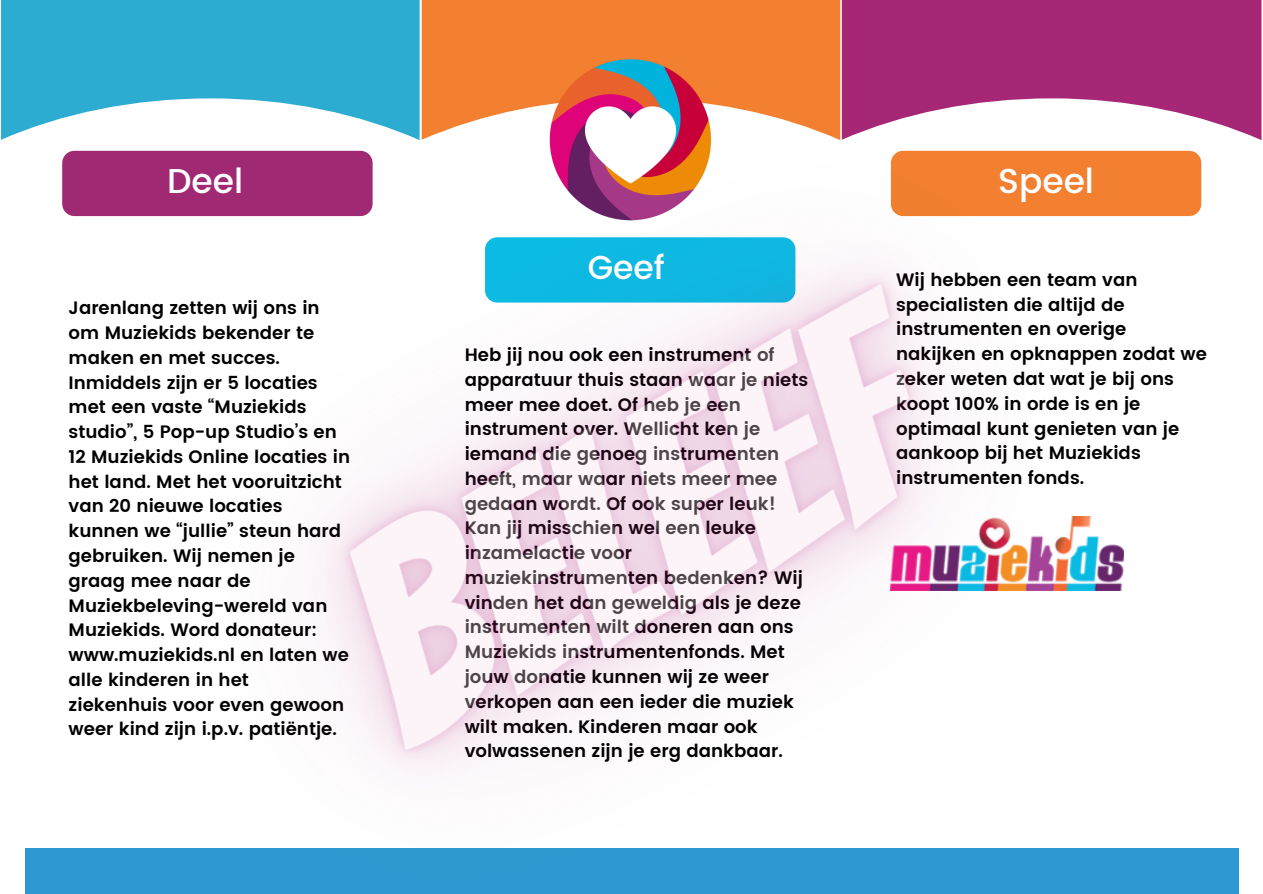
<style>
.page{position:relative;width:1263px;height:894px;background:#fff}
.page>*{position:absolute;margin:0;border:0;box-sizing:border-box;transform-origin:0 0}
.t1{font:500 34.5px "Poppins";color:#fff}
.t2{font:500 33px "Poppins";color:#fff}
.t3{font:600 18px/24.8px "Poppins";color:#000}
</style>
<div class="page">
<img style="left:1px;top:0;width:1261px;height:893px">
<p class="t1" style="left:167px;top:161px;width:78px">Deel</p>
<p class="t3" style="left:69px;top:296px;width:283px">Jarenlang zetten wij ons in om Muziekids bekender te maken en met succes.<br>Inmiddels zijn er 5 locaties met een vaste “Muziekids studio”, 5 Pop-up Studio’s en<br>12 Muziekids Online locaties in het land. Met het vooruitzicht van 20 nieuwe locaties kunnen we “jullie” steun hard gebruiken. Wij nemen je graag mee naar de<br>Muziekbeleving-wereld van<br>Muziekids. Word donateur: www.muziekids.nl en laten we alle kinderen in het ziekenhuis voor even gewoon weer kind zijn i.p.v. patiëntje.</p>
<p class="t2" style="left:588px;top:248px;width:79px">Geef</p>
<p class="t3" style="left:465px;top:342px;width:345px">Heb jij nou ook een instrument of apparatuur thuis staan waar je niets meer mee doet. Of heb je een instrument over. Wellicht ken je iemand die genoeg instrumenten heeft, maar waar niets meer mee gedaan wordt. Of ook super leuk!<br>Kan jij misschien wel een leuke inzamelactie voor muziekinstrumenten bedenken? Wij vinden het dan geweldig als je deze instrumenten wilt doneren aan ons<br>Muziekids instrumentenfonds. Met jouw donatie kunnen wij ze weer verkopen aan een ieder die muziek wilt maken. Kinderen maar ook volwassenen zijn je erg dankbaar.</p>
<p class="t1" style="left:998px;top:161px;width:97px">Speel</p>
<p class="t3" style="left:896px;top:267px;width:312px">Wij hebben een team van specialisten die altijd de instrumenten en overige nakijken en opknappen zodat we zeker weten dat wat je bij ons koopt 100% in orde is en je optimaal kunt genieten van je aankoop bij het Muziekids instrumenten fonds.</p>
</div>
